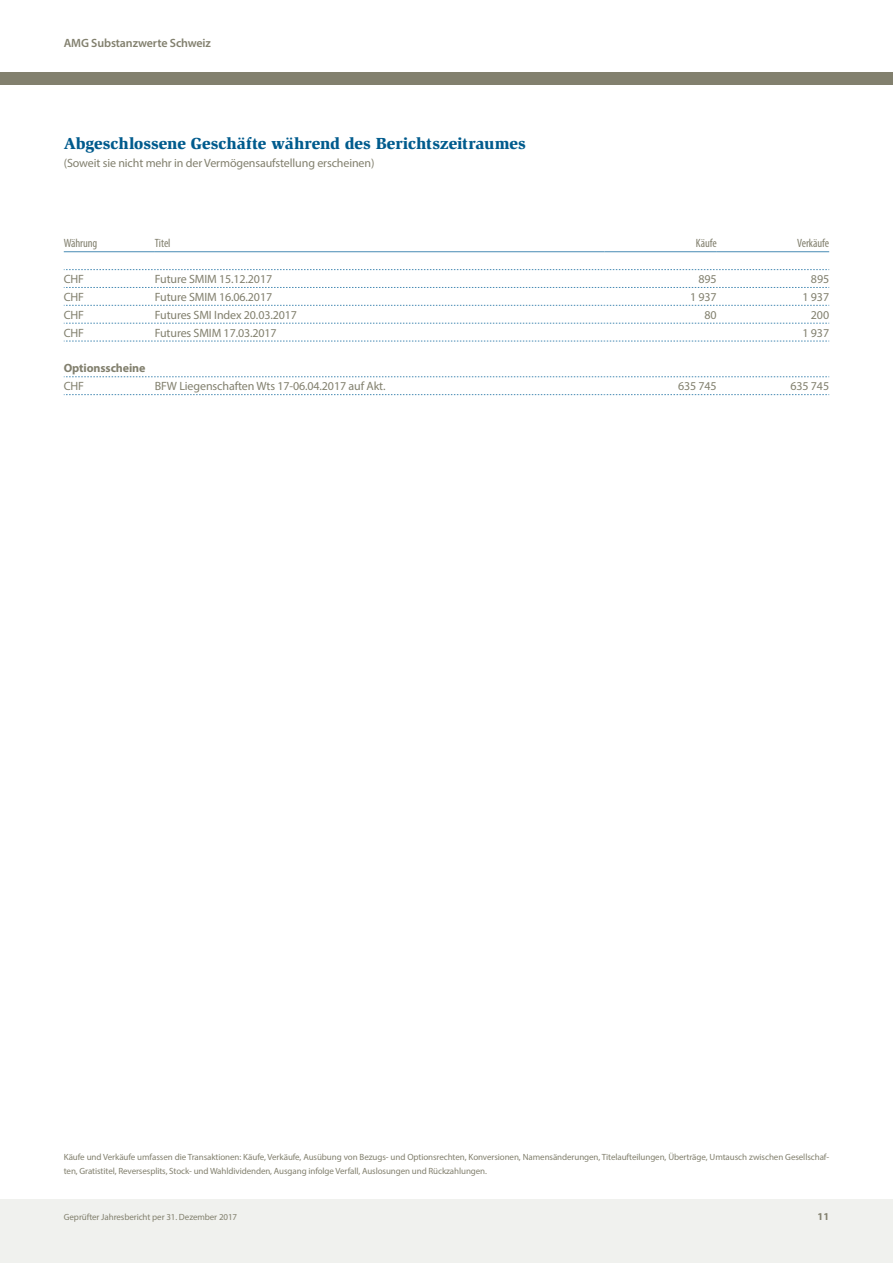
<style>
.page{position:relative;width:893px;height:1263px;background:#fff}
.page>*{position:absolute;margin:0;border:0;box-sizing:border-box;transform-origin:0 0}
.t1{font:900 16.5px "Slimbach";letter-spacing:-.005em;color:#005b8d}
.t2{font:12px "Myriad Pro";letter-spacing:-.01em;color:#82806e}
.t3{font:condensed 12px "Myriad Pro";letter-spacing:-.005em;color:#82806e}
.t4{font:600 12px "Myriad Pro";letter-spacing:-.01em;color:#82806e}
.t5{font:700 12px "Myriad Pro";letter-spacing:-.01em;color:#82806e}
.t6{font:700 10.5px "Myriad Pro";color:#82806e}
.t7{font:9px/13.5px "Myriad Pro";letter-spacing:-.01em;color:#82806e}
</style>
<div class="page">
<div style="left:0;top:1199px;width:893px;height:64px;background:#f0f1ee"></div>
<div style="left:0;top:72px;width:893px;height:13px;background:#82806e"></div>
<hr style="left:604px;top:251px;width:113px;height:1px;background:#488bb4">
<hr style="left:717px;top:251px;width:112px;height:1px;background:#488bb4">
<svg style="left:64px;top:394px;width:765px;height:1px"></svg>
<svg style="left:64px;top:269px;width:765px;height:1px"></svg>
<svg style="left:64px;top:287px;width:765px;height:1px"></svg>
<svg style="left:64px;top:341px;width:765px;height:1px"></svg>
<hr style="left:64px;top:251px;width:91px;height:1px;background:#488bb4">
<hr style="left:155px;top:251px;width:449px;height:1px;background:#488bb4">
<svg style="left:64px;top:305px;width:765px;height:1px"></svg>
<svg style="left:64px;top:323px;width:765px;height:1px"></svg>
<svg style="left:64px;top:376px;width:765px;height:1px"></svg>
<h2 class="t4" style="left:64px;top:36px;width:149px">AMG Substanzwerte Schweiz</h2>
<h1 class="t1" style="left:64px;top:133px;width:463px">Abgeschlossene Geschäfte während des Berichtszeitraumes</h1>
<h2 class="t2" style="left:64px;top:156px;width:312px">(Soweit sie nicht mehr in der Vermögensaufstellung erscheinen)</h2>
<h2 class="t3" style="left:64px;top:236px;width:35px">Währung</h2>
<h2 class="t3" style="left:155px;top:236px;width:17px">Titel</h2>
<h2 class="t3" style="left:696px;top:236px;width:22px">Käufe</h2>
<h2 class="t3" style="left:797px;top:236px;width:34px">Verkäufe</h2>
<h2 class="t2" style="left:64px;top:272px;width:22px">CHF</h2>
<h2 class="t2" style="left:155px;top:272px;width:119px">Future SMIM 15.12.2017</h2>
<h2 class="t2" style="left:699px;top:272px;width:20px">895</h2>
<h2 class="t2" style="left:811px;top:272px;width:20px">895</h2>
<h2 class="t2" style="left:64px;top:289px;width:22px">CHF</h2>
<h2 class="t2" style="left:155px;top:289px;width:119px">Future SMIM 16.06.2017</h2>
<h2 class="t2" style="left:690px;top:289px;width:28px">1 937</h2>
<h2 class="t2" style="left:802px;top:289px;width:28px">1 937</h2>
<h2 class="t2" style="left:64px;top:307px;width:22px">CHF</h2>
<h2 class="t2" style="left:155px;top:307px;width:144px">Futures SMI Index 20.03.2017</h2>
<h2 class="t2" style="left:705px;top:307px;width:14px">80</h2>
<h2 class="t2" style="left:811px;top:307px;width:20px">200</h2>
<h2 class="t2" style="left:64px;top:325px;width:22px">CHF</h2>
<h2 class="t2" style="left:155px;top:325px;width:123px">Futures SMIM 17.03.2017</h2>
<h2 class="t2" style="left:802px;top:325px;width:28px">1 937</h2>
<h2 class="t5" style="left:64px;top:360px;width:83px">Optionsscheine</h2>
<h2 class="t2" style="left:64px;top:379px;width:22px">CHF</h2>
<h2 class="t2" style="left:155px;top:379px;width:232px">BFW Liegenschaften Wts 17-06.04.2017 auf Akt.</h2>
<h2 class="t2" style="left:678px;top:379px;width:40px">635 745</h2>
<h2 class="t2" style="left:790px;top:379px;width:40px">635 745</h2>
<p class="t7" style="left:64px;top:1150px;width:767px">Käufe und Verkäufe umfassen die Transaktionen: Käufe, Verkäufe, Ausübung von Bezugs- und Optionsrechten, Konversionen, Namensänderungen, Titelaufteilungen, Überträge, Umtausch zwischen Gesellschaf&shy;ten, Gratistitel, Reversesplits, Stock- und Wahldividenden, Ausgang infolge Verfall, Auslosungen und Rückzahlungen.</p>
<p class="t7" style="left:64px;top:1210px;width:175px">Geprüfter Jahresbericht per 31. Dezember 2017</p>
<p class="t6" style="left:818px;top:1210px;width:13px">11</p>
</div>
